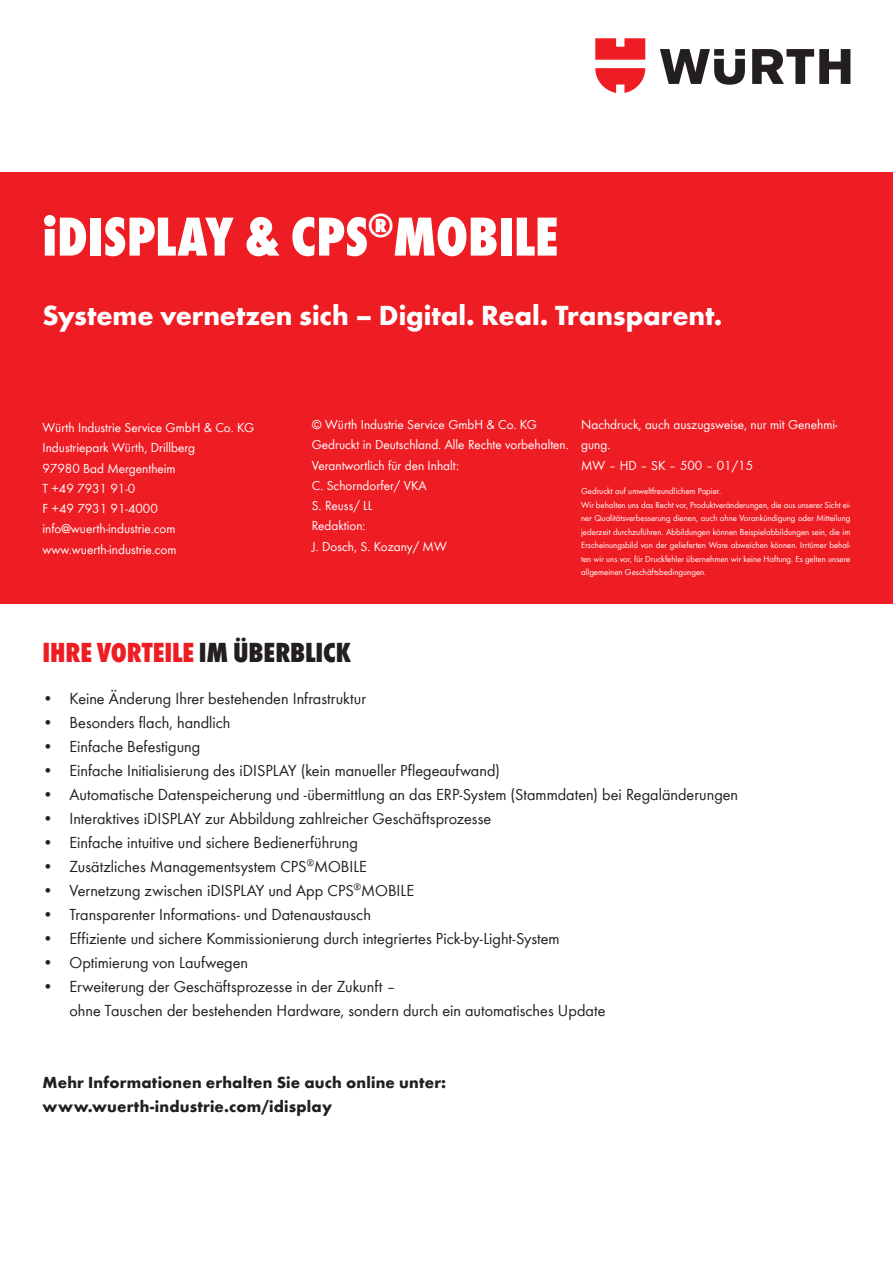
<style>
.page{position:relative;width:893px;height:1263px;background:#fff}
.page>*{position:absolute;margin:0;border:0;box-sizing:border-box;transform-origin:0 0}
.t1{font:800 condensed 57px "Wuerth";color:#fff}
.t2{font:700 28.5px "Wuerth";letter-spacing:-.005em;color:#fff}
.t3{font:28.5px "Wuerth Extra Bold Cond Caps";letter-spacing:-.005em;color:#ee1d23}
.t4{font:16.5px/24px "Wuerth";color:#231f20}
.t5{font:700 16.5px/24px "Wuerth";letter-spacing:.01em;color:#231f20}
.t6{font:13.5px/20.2px "Wuerth";color:#fff}
.t7{font:9px/13.5px "Wuerth";color:#fff}
.s1{color:#231f20}
</style>
<div class="page">
<svg style="left:660px;top:49px;width:190px;height:36px"></svg>
<svg style="left:595px;top:38px;width:50px;height:55px"></svg>
<hr style="left:892px;top:172px;width:1px;height:769px;background:#a8a9ad">
<div style="left:0;top:172px;width:893px;height:432px;background:#ee1d23"></div>
<h1 class="t1" style="left:43px;top:196px;width:517px">iDISPLAY &amp; CPS<sup>®</sup>MOBILE</h1>
<h2 class="t2" style="left:43px;top:294px;width:682px">Systeme vernetzen sich – Digital. Real. Transparent.</h2>
<p class="t6" style="left:43px;top:417px;width:213px">Würth Industrie Service GmbH &amp; Co. KG<br>Industriepark Würth, Drillberg<br>97980 Bad Mergentheim<br>T +49 7931 91-0<br>F +49 7931 91-4000 info@wuerth-industrie.com www.wuerth-industrie.com</p>
<p class="t6" style="left:312px;top:414px;width:259px">© Würth Industrie Service GmbH &amp; Co. KG<br>Gedruckt in Deutschland. Alle Rechte vorbehalten.<br>Verantwortlich für den Inhalt:<br>C. Schorndorfer/ VKA<br>S. Reuss/ LL<br>Redaktion:<br>J. Dosch, S. Kozany/ MW</p>
<p class="t6" style="left:581px;top:414px;width:258px">Nachdruck, auch auszugsweise, nur mit Genehmi&shy;gung.<br>MW – HD – SK – 500 – 01/15</p>
<p class="t7" style="left:581px;top:484px;width:271px">Gedruckt auf umweltfreundlichem Papier.<br>Wir behalten uns das Recht vor, Produktveränderungen, die aus unserer Sicht ei&shy;ner Qualitätsverbesserung dienen, auch ohne Vorankündigung oder Mitteilung jederzeit durchzuführen. Abbildungen können Beispielabbildungen sein, die im Erscheinungsbild von der gelieferten Ware abweichen können. Irrtümer behal&shy;ten wir uns vor, für Druckfehler übernehmen wir keine Haftung. Es gelten unsere allgemeinen Geschäftsbedingungen.</p>
<h2 class="t3" style="left:43px;top:632px;width:310px">IHRE VORTEILE <span class="s1">IM ÜBERBLICK</span></h2>
<p class="t4" style="left:43px;top:685px;width:325px">• Keine Änderung Ihrer bestehenden Infrastruktur</p>
<p class="t4" style="left:43px;top:709px;width:189px">• Besonders flach, handlich</p>
<p class="t4" style="left:43px;top:733px;width:159px">• Einfache Befestigung</p>
<p class="t4" style="left:43px;top:757px;width:459px">• Einfache Initialisierung des iDISPLAY (kein manueller Pflegeaufwand)</p>
<p class="t4" style="left:43px;top:781px;width:697px">• Automatische Datenspeicherung und -übermittlung an das ERP-System (Stammdaten) bei Regaländerungen</p>
<p class="t4" style="left:43px;top:805px;width:450px">• Interaktives iDISPLAY zur Abbildung zahlreicher Geschäftsprozesse</p>
<p class="t4" style="left:43px;top:829px;width:317px">• Einfache intuitive und sichere Bedienerführung</p>
<p class="t4" style="left:43px;top:853px;width:326px">• Zusätzliches Managementsystem CPS<sup>®</sup>MOBILE</p>
<p class="t4" style="left:43px;top:877px;width:373px">• Vernetzung zwischen iDISPLAY und App CPS<sup>®</sup>MOBILE</p>
<p class="t4" style="left:43px;top:901px;width:330px">• Transparenter Informations- und Datenaustausch</p>
<p class="t4" style="left:43px;top:925px;width:519px">• Effiziente und sichere Kommissionierung durch integriertes Pick-by-Light-System</p>
<p class="t4" style="left:43px;top:949px;width:207px">• Optimierung von Laufwegen</p>
<p class="t4" style="left:70px;top:973px;width:537px;text-indent:-27px">• Erweiterung der Geschäftsprozesse in der Zukunft –<br>ohne Tauschen der bestehenden Hardware, sondern durch ein automatisches Update</p>
<p class="t5" style="left:43px;top:1069px;width:405px">Mehr Informationen erhalten Sie auch online unter: www.wuerth-industrie.com/idisplay</p>
</div>
